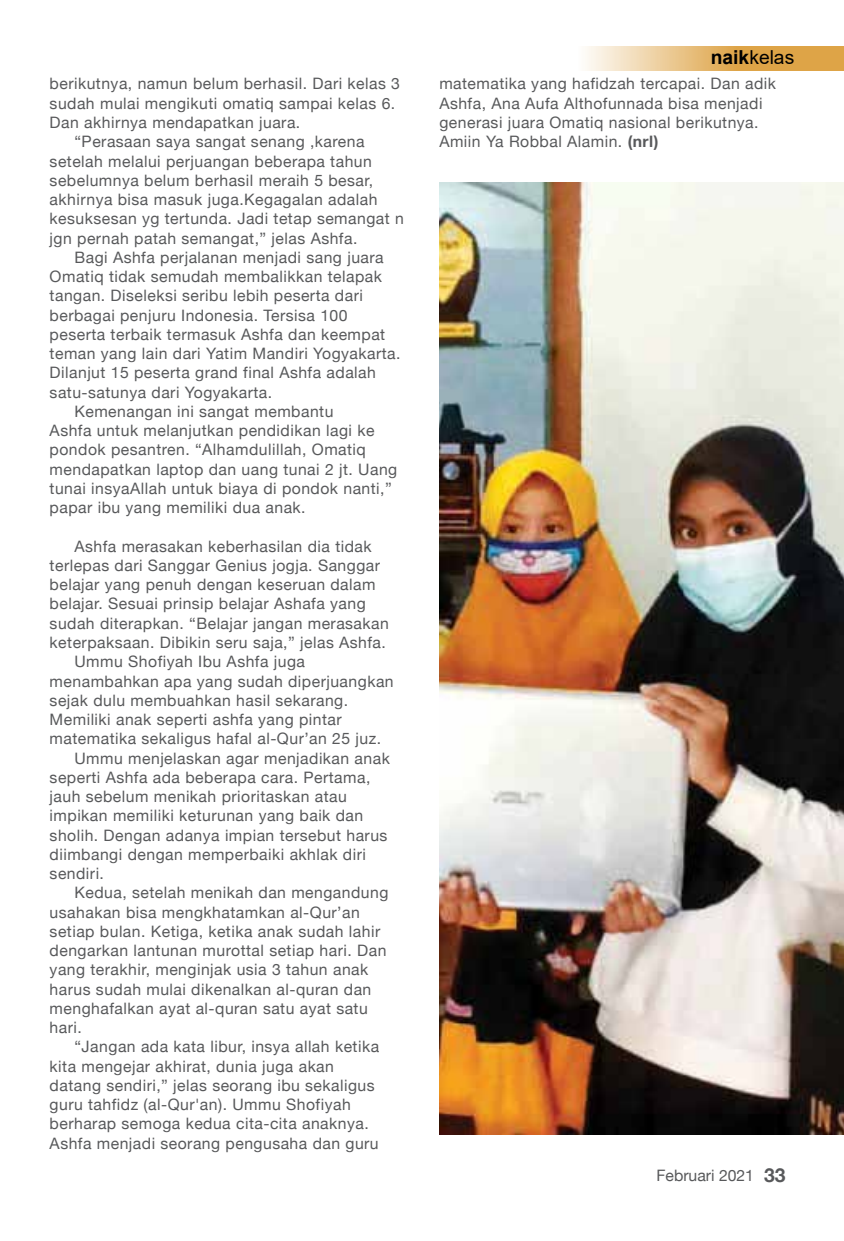
<style>
.page{position:relative;width:844px;height:1241px;background:#fff}
.page>*{position:absolute;margin:0;border:0;box-sizing:border-box;transform-origin:0 0}
.t1{font:19.25px "Arial";color:#000}
.t2{font:15.75px/19.2px "Helvetica Neue";letter-spacing:.03em;color:#58595b}
.t3{font:15.75px "Helvetica Neue";color:#58595b}
.s1{font-weight:700}
.s2{font-weight:700;font-size:19.25px}
</style>
<div class="page">
<svg style="left:586px;top:46px;width:257px;height:25px;background:#e6bd79"></svg>
<img style="left:439px;top:182px;width:404px;height:951px">
<p class="t2" style="left:50px;top:74px;width:352px">berikutnya, namun belum berhasil. Dari kelas 3</p>
<p class="t2" style="left:50px;top:93px;width:347px">sudah mulai mengikuti omatiq sampai kelas 6.</p>
<p class="t2" style="left:50px;top:112px;width:252px">Dan akhirnya mendapatkan juara.</p>
<p class="t2" style="left:74px;top:132px;width:291px">“Perasaan saya sangat senang ,karena</p>
<p class="t2" style="left:50px;top:151px;width:324px">setelah melalui perjuangan beberapa tahun</p>
<p class="t2" style="left:50px;top:170px;width:325px">sebelumnya belum berhasil meraih 5 besar,</p>
<p class="t2" style="left:50px;top:189px;width:329px">akhirnya bisa masuk juga.Kegagalan adalah</p>
<p class="t2" style="left:50px;top:209px;width:355px">kesuksesan yg tertunda. Jadi tetap semangat n</p>
<p class="t2" style="left:50px;top:228px;width:309px">jgn pernah patah semangat,” jelas Ashfa.</p>
<p class="t2" style="left:74px;top:247px;width:310px">Bagi Ashfa perjalanan menjadi sang juara</p>
<p class="t2" style="left:50px;top:266px;width:334px">Omatiq tidak semudah membalikkan telapak</p>
<p class="t2" style="left:50px;top:286px;width:315px">tangan. Diseleksi seribu lebih peserta dari</p>
<p class="t2" style="left:50px;top:305px;width:299px">berbagai penjuru Indonesia. Tersisa 100</p>
<p class="t2" style="left:50px;top:324px;width:337px">peserta terbaik termasuk Ashfa dan keempat</p>
<p class="t2" style="left:50px;top:343px;width:352px">teman yang lain dari Yatim Mandiri Yogyakarta.</p>
<p class="t2" style="left:50px;top:363px;width:328px">Dilanjut 15 peserta grand final Ashfa adalah</p>
<p class="t2" style="left:50px;top:382px;width:224px">satu-satunya dari Yogyakarta.</p>
<p class="t2" style="left:74px;top:401px;width:260px">Kemenangan ini sangat membantu</p>
<p class="t2" style="left:50px;top:420px;width:326px">Ashfa untuk melanjutkan pendidikan lagi ke</p>
<p class="t2" style="left:50px;top:440px;width:318px">pondok pesantren. “Alhamdulillah, Omatiq</p>
<p class="t2" style="left:50px;top:459px;width:349px">mendapatkan laptop dan uang tunai 2 jt. Uang</p>
<p class="t2" style="left:50px;top:478px;width:343px">tunai insyaAllah untuk biaya di pondok nanti,”</p>
<p class="t2" style="left:50px;top:497px;width:257px">papar ibu yang memiliki dua anak.</p>
<p class="t2" style="left:74px;top:536px;width:298px">Ashfa merasakan keberhasilan dia tidak</p>
<p class="t2" style="left:50px;top:555px;width:332px">terlepas dari Sanggar Genius jogja. Sanggar</p>
<p class="t2" style="left:50px;top:574px;width:327px">belajar yang penuh dengan keseruan dalam</p>
<p class="t2" style="left:50px;top:594px;width:317px">belajar. Sesuai prinsip belajar Ashafa yang</p>
<p class="t2" style="left:50px;top:613px;width:341px">sudah diterapkan. “Belajar jangan merasakan</p>
<p class="t2" style="left:50px;top:632px;width:338px">keterpaksaan. Dibikin seru saja,” jelas Ashfa.</p>
<p class="t2" style="left:74px;top:651px;width:232px">Ummu Shofiyah Ibu Ashfa juga</p>
<p class="t2" style="left:50px;top:671px;width:345px">menambahkan apa yang sudah diperjuangkan</p>
<p class="t2" style="left:50px;top:690px;width:300px">sejak dulu membuahkan hasil sekarang.</p>
<p class="t2" style="left:50px;top:709px;width:293px">Memiliki anak seperti ashfa yang pintar</p>
<p class="t2" style="left:50px;top:728px;width:333px">matematika sekaligus hafal al-Qur’an 25 juz.</p>
<p class="t2" style="left:74px;top:748px;width:317px">Ummu menjelaskan agar menjadikan anak</p>
<p class="t2" style="left:50px;top:767px;width:322px">seperti Ashfa ada beberapa cara. Pertama,</p>
<p class="t2" style="left:50px;top:786px;width:298px">jauh sebelum menikah prioritaskan atau</p>
<p class="t2" style="left:50px;top:805px;width:315px">impikan memiliki keturunan yang baik dan</p>
<p class="t2" style="left:50px;top:825px;width:339px">sholih. Dengan adanya impian tersebut harus</p>
<p class="t2" style="left:50px;top:844px;width:318px">diimbangi dengan memperbaiki akhlak diri</p>
<p class="t2" style="left:50px;top:863px;width:56px">sendiri.</p>
<p class="t2" style="left:74px;top:882px;width:315px">Kedua, setelah menikah dan mengandung</p>
<p class="t2" style="left:50px;top:902px;width:311px">usahakan bisa mengkhatamkan al-Qur’an</p>
<p class="t2" style="left:50px;top:921px;width:332px">setiap bulan. Ketiga, ketika anak sudah lahir</p>
<p class="t2" style="left:50px;top:940px;width:338px">dengarkan lantunan murottal setiap hari. Dan</p>
<p class="t2" style="left:50px;top:959px;width:320px">yang terakhir, menginjak usia 3 tahun anak</p>
<p class="t2" style="left:50px;top:979px;width:323px">harus sudah mulai dikenalkan al-quran dan</p>
<p class="t2" style="left:50px;top:998px;width:319px">menghafalkan ayat al-quran satu ayat satu</p>
<p class="t2" style="left:50px;top:1017px;width:34px">hari.</p>
<p class="t2" style="left:74px;top:1036px;width:306px">“Jangan ada kata libur, insya allah ketika</p>
<p class="t2" style="left:50px;top:1056px;width:286px">kita mengejar akhirat, dunia juga akan</p>
<p class="t2" style="left:50px;top:1075px;width:326px">datang sendiri,” jelas seorang ibu sekaligus</p>
<p class="t2" style="left:50px;top:1094px;width:302px">guru tahfidz (al-Qur'an). Ummu Shofiyah</p>
<p class="t2" style="left:50px;top:1113px;width:320px">berharap semoga kedua cita-cita anaknya.</p>
<p class="t2" style="left:50px;top:1133px;width:330px">Ashfa menjadi seorang pengusaha dan guru</p>
<p class="t1" style="left:710px;top:44px;width:85px"><span class="s1">naik</span>kelas</p>
<p class="t2" style="left:439px;top:74px;width:338px">matematika yang hafidzah tercapai. Dan adik Ashfa, Ana Aufa Althofunnada bisa menjadi generasi juara Omatiq nasional berikutnya.<br>Amiin Ya Robbal Alamin. <span class="s1">(nrl)</span></p>
<p class="t3" style="left:656px;top:1165px;width:130px">Februari 2021 <span class="s2">33</span></p>
</div>
